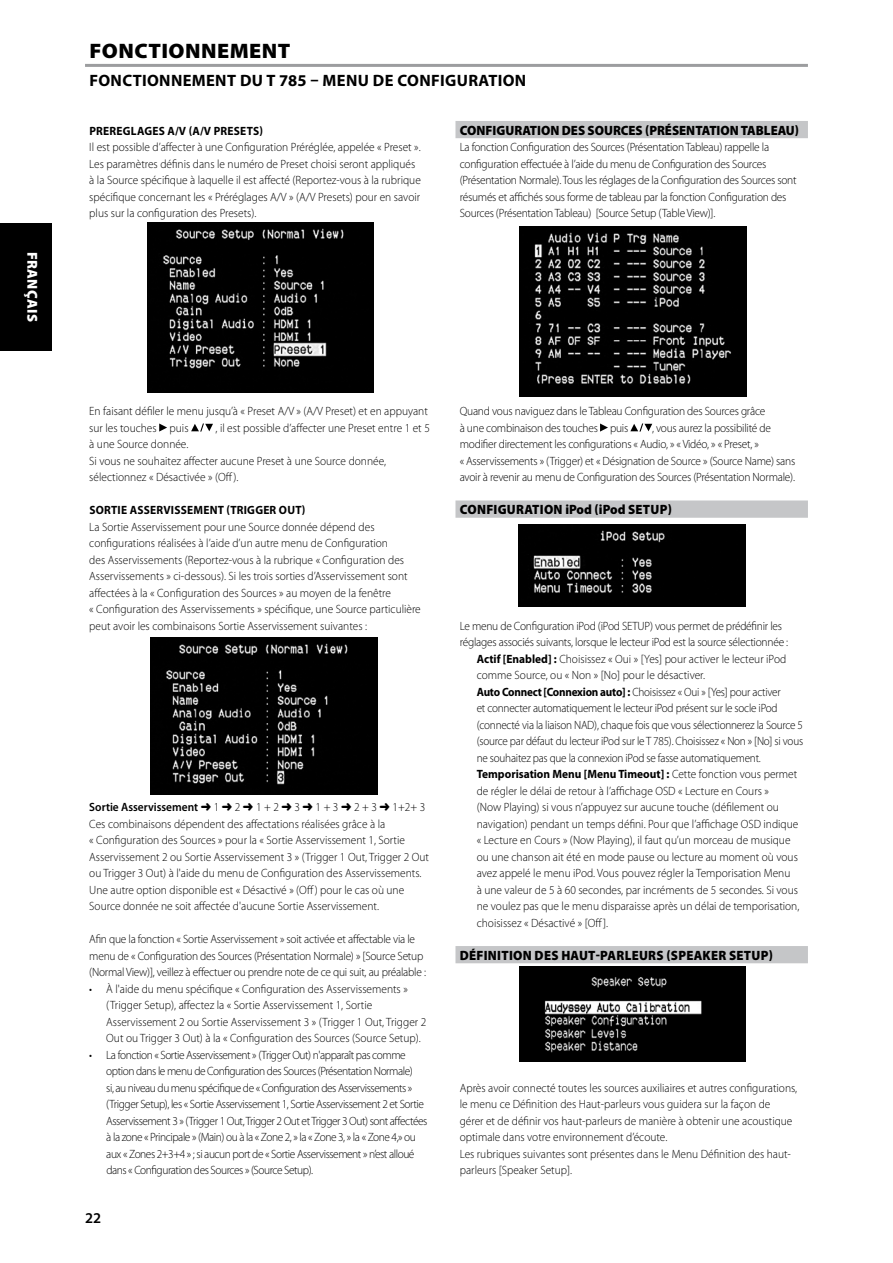
<style>
.page{position:relative;width:893px;height:1263px;background:#fff}
.page>*{position:absolute;margin:0;border:0;box-sizing:border-box;transform-origin:0 0}
.t1{font:900 21px "Myriad Pro";letter-spacing:.02em;color:#000;scale:1.05 1}
.t2{font:700 16.5px "Myriad Pro";letter-spacing:.02em;color:#000}
.t3{font:600 15px "Myriad Pro";color:#000}
.t4{font:900 14.4px "Myriad Pro";letter-spacing:.02em;color:#fff}
.t5{font:900 13.5px "Myriad Pro";letter-spacing:.02em;color:#000;scale:.95 1}
.t6{font:300 12px/16.5px "Myriad Pro";color:#000;scale:.95 1}
.t7{font:300 12px/16.5px "Myriad Pro";letter-spacing:-.02em;color:#000;scale:.95 1}
.t8{font:300 12px "Myriad Pro";letter-spacing:-.04em;color:#000;scale:.95 1}
.t9{font:300 12px "Myriad Pro";letter-spacing:-.02em;color:#000;scale:.93 1}
.t10{font:700 12px "Myriad Pro";color:#000;scale:.95 1}
.t11{font:700 12px "Myriad Pro";letter-spacing:.02em;color:#000;scale:.95 1}
.s1{font-weight:600}
.s2{font-weight:700}
.s3{font-weight:300}
</style>
<div class="page">
<svg style="left:159px;top:423px;width:8px;height:9px"></svg>
<svg style="left:191px;top:423px;width:22px;height:9px"></svg>
<div style="left:455px;top:121px;width:353px;height:17px;background:#c5c6c8"></div>
<div style="left:455px;top:500px;width:353px;height:18px;background:#c5c6c8"></div>
<div style="left:455px;top:946px;width:353px;height:17px;background:#c5c6c8"></div>
<svg style="left:600px;top:423px;width:8px;height:9px"></svg>
<svg style="left:630px;top:423px;width:22px;height:9px"></svg>
<hr style="left:85px;top:64px;width:723px;height:3px;background:#9c9d9f">
<img style="left:519px;top:524px;width:227px;height:83px">
<img style="left:147px;top:222px;width:227px;height:170px">
<img style="left:150px;top:638px;width:227px;height:156px">
<img style="left:520px;top:226px;width:226px;height:170px">
<img style="left:519px;top:967px;width:227px;height:95px">
<div style="left:0;top:223px;width:51px;height:127px;background:#000"></div>
<p class="t4" style="left:42px;top:252px;width:71px;rotate:90deg">FRANÇAIS</p>
<h1 class="t1" style="left:90px;top:37px;width:193px">FONCTIONNEMENT</h1>
<h2 class="t2" style="left:89px;top:70px;width:438px">FONCTIONNEMENT DU T 785 – MENU DE CONFIGURATION</h2>
<p class="t11" style="left:89px;top:123px;width:184px">PREREGLAGES A/V (A/V PRESETS)</p>
<p class="t6" style="left:89px;top:139px;width:350px">Il est possible d’affecter à une Configuration Préréglée, appelée « Preset ».<br>Les paramètres définis dans le numéro de Preset choisi seront appliqués à la Source spécifique à laquelle il est affecté (Reportez-vous à la rubrique spécifique concernant les « Préréglages A/V » (A/V Presets) pour en savoir plus sur la configuration des Presets).</p>
<p class="t5" style="left:460px;top:121px;width:17px">CONFIGURATION</p>
<p class="t5" style="left:562px;top:121px;width:9px">DES</p>
<p class="t5" style="left:587px;top:121px;width:10px">SOURCES</p>
<p class="t5" style="left:645px;top:121px;width:22px">(PRÉSENTATION</p>
<p class="t5" style="left:741px;top:121px;width:16px">TABLEAU</p>
<p class="t5" style="left:795px;top:121px;width:6px">)</p>
<p class="t7" style="left:460px;top:139px;width:356px">La fonction Configuration des Sources (Présentation Tableau) rappelle la configuration effectuée à l’aide du menu de Configuration des Sources (Présentation Normale). Tous les réglages de la Configuration des Sources sont résumés et affichés sous forme de tableau par la fonction Configuration des Sources (Présentation Tableau) [Source Setup (Table View)].</p>
<p class="t6" style="left:89px;top:403px;width:358px">En faisant défiler le menu jusqu’à « Preset A/V » (A/V Preset) et en appuyant sur les touches puis</p>
<p class="t6" style="left:216px;top:419px;width:227px">, il est possible d’affecter une Preset entre 1 et 5</p>
<p class="t6" style="left:89px;top:436px;width:314px">à une Source donnée.<br>Si vous ne souhaitez affecter aucune Preset à une Source donnée, sélectionnez « Désactivée » (Off).</p>
<p class="t10" style="left:89px;top:502px;width:14px">Sortie</p>
<p class="t10" style="left:130px;top:502px;width:16px">Asservissement</p>
<p class="t10" style="left:227px;top:502px;width:12px">(triggerout</p>
<p class="t10" style="left:302px;top:502px;width:5px">)</p>
<p class="t6" style="left:89px;top:518px;width:350px">La Sortie Asservissement pour une Source donnée dépend des configurations réalisées à l’aide d’un autre menu de Configuration<br>des Asservissements (Reportez-vous à la rubrique « Configuration des Asservissements » ci-dessous). Si les trois sorties d’Asservissement sont affectées à la « Configuration des Sources » au moyen de la fenêtre<br>« Configuration des Asservissements » spécifique, une Source particulière peut avoir les combinaisons Sortie Asservissement suivantes :</p>
<p class="t6" style="left:89px;top:799px;width:359px"><span class="s1">Sortie Asservissement</span> ➜ 1 ➜ 2 ➜ 1 + 2 ➜ 3 ➜ 1 + 3 ➜ 2 + 3 ➜ 1+2+ 3<br>Ces combinaisons dépendent des affectations réalisées grâce à la<br>« Configuration des Sources » pour la « Sortie Asservissement 1, Sortie Asservissement 2 ou Sortie Asservissement 3 » (Trigger 1 Out, Trigger 2 Out ou Trigger 3 Out) à l'aide du menu de Configuration des Asservissements.<br>Une autre option disponible est « Désactivé » (Off) pour le cas où une Source donnée ne soit affectée d'aucune Sortie Asservissement.</p>
<p class="t7" style="left:89px;top:931px;width:344px">Afin que la fonction « Sortie Asservissement » soit activée et affectable via le</p>
<p class="t7" style="left:89px;top:947px;width:353px">menu de « Configuration des Sources (Présentation Normale) » [Source Setup</p>
<p class="t7" style="left:89px;top:964px;width:356px">(Normal View)], veillez à effectuer ou prendre note de ce qui suit, au préalable :</p>
<p class="t6" style="left:89px;top:980px;width:337px"><span class="s2">·</span> À l'aide du menu spécifique « Configuration des Asservissements »</p>
<p class="t6" style="left:106px;top:997px;width:281px">(Trigger Setup), affectez la « Sortie Asservissement 1, Sortie</p>
<p class="t6" style="left:106px;top:1013px;width:338px">Asservissement 2 ou Sortie Asservissement 3 » (Trigger 1 Out, Trigger 2</p>
<p class="t6" style="left:106px;top:1030px;width:333px">Out ou Trigger 3 Out) à la « Configuration des Sources (Source Setup).</p>
<p class="t8" style="left:89px;top:1047px;width:335px"><span class="s2">·</span> La fonction « Sortie Asservissement » (Trigger Out) n'apparaît pas comme</p>
<p class="t8" style="left:106px;top:1064px;width:324px">option dans le menu de Configuration des Sources (Présentation Normale)</p>
<p class="t8" style="left:106px;top:1080px;width:324px">si, au niveau du menu spécifique de « Configuration des Asservissements »</p>
<p class="t8" style="left:106px;top:1097px;width:336px">(Trigger Setup), les « Sortie Asservissement 1, Sortie Asservissement 2 et Sortie</p>
<p class="t8" style="left:106px;top:1113px;width:339px">Asservissement 3 » (Trigger 1 Out, Trigger 2 Out et Trigger 3 Out) sont affectées</p>
<p class="t8" style="left:106px;top:1130px;width:327px">à la zone « Principale » (Main) ou à la « Zone 2, » la « Zone 3, » la « Zone 4,» ou</p>
<p class="t8" style="left:106px;top:1146px;width:326px">aux « Zones 2+3+4 » ; si aucun port de « Sortie Asservissement » n’est alloué</p>
<p class="t8" style="left:106px;top:1163px;width:219px">dans « Configuration des Sources » (Source Setup).</p>
<p class="t3" style="left:85px;top:1208px;width:9px">22</p>
<p class="t7" style="left:460px;top:403px;width:323px">Quand vous naviguez dans le Tableau Configuration des Sources grâce à une combinaison des touches puis</p>
<p class="t7" style="left:460px;top:419px;width:355px;text-indent:192px">, vous aurez la possibilité de modifier directement les configurations « Audio, » « Vidéo, » « Preset, »<br>« Asservissements » (Trigger) et « Désignation de Source » (Source Name) sans avoir à revenir au menu de Configuration des Sources (Présentation Normale).</p>
<p class="t5" style="left:460px;top:500px;width:225px">CONFIGURATION IPOD (IPOD SETUP)</p>
<p class="t7" style="left:460px;top:617px;width:341px">Le menu de Configuration iPod (iPod SETUP) vous permet de prédéfinir les</p>
<p class="t7" style="left:460px;top:634px;width:347px">réglages associés suivants, lorsque le lecteur iPod est la source sélectionnée :</p>
<p class="t6" style="left:477px;top:650px;width:327px"><span class="s2">Actif [Enabled] :</span> Choisissez « Oui » [Yes] pour activer le lecteur iPod</p>
<p class="t6" style="left:477px;top:667px;width:242px">comme Source, ou « Non » [No] pour le désactiver.</p>
<p class="t9" style="left:477px;top:684px;width:328px"><span class="s2">Auto Connect [Connexion auto] :</span> Choisissez « Oui » [Yes] pour activer</p>
<p class="t9" style="left:477px;top:701px;width:325px">et connecter automatiquement le lecteur iPod présent sur le socle iPod</p>
<p class="t9" style="left:477px;top:717px;width:352px">(connecté via la liaison NAD), chaque fois que vous sélectionnerez la Source 5</p>
<p class="t9" style="left:477px;top:734px;width:352px">(source par défaut du lecteur iPod sur le T 785). Choisissez « Non » [No] si vous</p>
<p class="t9" style="left:477px;top:750px;width:307px">ne souhaitez pas que la connexion iPod se fasse automatiquement.</p>
<p class="t10" style="left:477px;top:766px;width:339px">Temporisation Menu [Menu Timeout] : <span class="s3">Cette fonction vous permet</span></p>
<p class="t6" style="left:477px;top:782px;width:309px">de régler le délai de retour à l’affichage OSD « Lecture en Cours »</p>
<p class="t6" style="left:477px;top:799px;width:320px">(Now Playing) si vous n’appuyez sur aucune touche (défilement ou</p>
<p class="t6" style="left:477px;top:815px;width:340px">navigation) pendant un temps défini. Pour que l’affichage OSD indique</p>
<p class="t6" style="left:477px;top:832px;width:332px">« Lecture en Cours » (Now Playing), il faut qu’un morceau de musique</p>
<p class="t6" style="left:477px;top:848px;width:340px">ou une chanson ait été en mode pause ou lecture au moment où vous</p>
<p class="t6" style="left:477px;top:865px;width:332px">avez appelé le menu iPod. Vous pouvez régler la Temporisation Menu</p>
<p class="t6" style="left:477px;top:881px;width:340px">à une valeur de 5 à 60 secondes, par incréments de 5 secondes. Si vous</p>
<p class="t6" style="left:477px;top:898px;width:341px">ne voulez pas que le menu disparaisse après un délai de temporisation,</p>
<p class="t6" style="left:477px;top:914px;width:140px">choisissez « Désactivé » [Off].</p>
<p class="t5" style="left:460px;top:946px;width:18px">DÉFINITION</p>
<p class="t5" style="left:535px;top:946px;width:9px">DES</p>
<p class="t5" style="left:561px;top:946px;width:20px">HAUT</p>
<p class="t5" style="left:596px;top:946px;width:22px">-PARLEURS</p>
<p class="t5" style="left:666px;top:946px;width:114px">(SPEAKER SETUP)</p>
<p class="t6" style="left:460px;top:1079px;width:357px">Après avoir connecté toutes les sources auxiliaires et autres configurations, le menu ce Définition des Haut-parleurs vous guidera sur la façon de gérer et de définir vos haut-parleurs de manière à obtenir une acoustique optimale dans votre environnement d’écoute.<br>Les rubriques suivantes sont présentes dans le Menu Définition des haut&shy;parleurs [Speaker Setup].</p>
</div>
